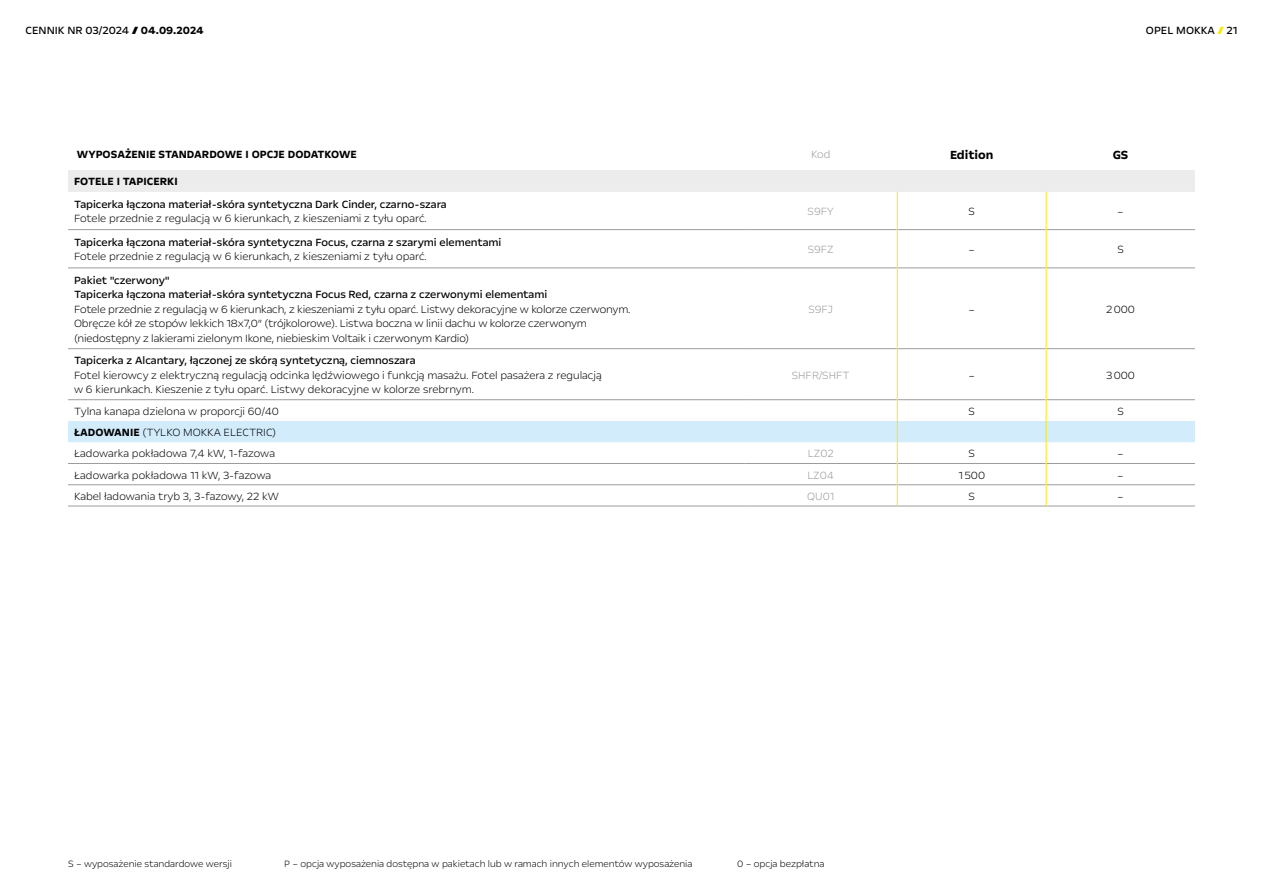
<style>
.page{position:relative;width:1263px;height:893px;background:#fff}
.page>*{position:absolute;margin:0;border:0;box-sizing:border-box;transform-origin:0 0}
.t1{font:700 13.5px "Opel Next";color:#000}
.t2{font:300 12px/14.4px "Opel Next";color:#000}
.t3{font:12px/14.4px "Opel Next";color:#000}
.t4{font:700 12px "Opel Next";color:#000}
.t5{font:300 12px "Opel Next";color:#9d9c9c}
.t6{font:300 10.5px "Opel Next";color:#000}
.s1{font-weight:700}
</style>
<div class="page">
<div style="left:68px;top:170px;width:1127px;height:21px;background:#ececec"></div>
<hr style="left:68px;top:399px;width:676px;height:1px;background:#9d9c9c">
<hr style="left:744px;top:399px;width:153px;height:1px;background:#9d9c9c">
<hr style="left:898px;top:399px;width:148px;height:1px;background:#9d9c9c">
<hr style="left:1046px;top:399px;width:149px;height:1px;background:#9d9c9c">
<hr style="left:68px;top:506px;width:676px;height:1px;background:#9d9c9c">
<hr style="left:744px;top:506px;width:153px;height:1px;background:#9d9c9c">
<hr style="left:897px;top:506px;width:149px;height:1px;background:#9d9c9c">
<hr style="left:1046px;top:506px;width:149px;height:1px;background:#9d9c9c">
<hr style="left:68px;top:191px;width:676px;height:1px;background:#ececec">
<hr style="left:744px;top:191px;width:153px;height:1px;background:#ececec">
<hr style="left:897px;top:191px;width:149px;height:1px;background:#ececec">
<hr style="left:1046px;top:191px;width:149px;height:1px;background:#ececec">
<hr style="left:68px;top:229px;width:676px;height:1px;background:#9d9c9c">
<hr style="left:744px;top:229px;width:153px;height:1px;background:#9d9c9c">
<hr style="left:898px;top:229px;width:148px;height:1px;background:#9d9c9c">
<hr style="left:1046px;top:229px;width:149px;height:1px;background:#9d9c9c">
<hr style="left:68px;top:267px;width:676px;height:1px;background:#9d9c9c">
<hr style="left:744px;top:267px;width:153px;height:1px;background:#9d9c9c">
<hr style="left:898px;top:267px;width:148px;height:1px;background:#9d9c9c">
<hr style="left:1046px;top:267px;width:149px;height:1px;background:#9d9c9c">
<hr style="left:68px;top:348px;width:676px;height:1px;background:#9d9c9c">
<hr style="left:744px;top:348px;width:153px;height:1px;background:#9d9c9c">
<hr style="left:898px;top:348px;width:148px;height:1px;background:#9d9c9c">
<hr style="left:1046px;top:348px;width:149px;height:1px;background:#9d9c9c">
<hr style="left:897px;top:192px;width:1px;height:38px;background:#fae900">
<hr style="left:1046px;top:192px;width:1px;height:38px;background:#fae900">
<hr style="left:897px;top:230px;width:1px;height:38px;background:#fae900">
<hr style="left:1046px;top:230px;width:1px;height:38px;background:#fae900">
<hr style="left:897px;top:268px;width:1px;height:81px;background:#fae900">
<hr style="left:1046px;top:268px;width:1px;height:81px;background:#fae900">
<hr style="left:897px;top:349px;width:1px;height:51px;background:#fae900">
<hr style="left:1046px;top:349px;width:1px;height:51px;background:#fae900">
<svg style="left:68px;top:400px;width:1127px;height:106px"></svg>
<p class="t3" style="left:26px;top:23px;width:180px">CENNIK NR 03/2024 <span class="s1">04.09.2024</span></p>
<p class="t3" style="left:1146px;top:23px;width:93px">OPEL MOKKA 21</p>
<p class="t4" style="left:77px;top:147px;width:281px">WYPOSAŻENIE STANDARDOWE I OPCJE DODATKOWE</p>
<p class="t5" style="left:811px;top:147px;width:21px">Kod</p>
<p class="t1" style="left:950px;top:146px;width:45px">Edition</p>
<p class="t1" style="left:1113px;top:146px;width:17px">GS</p>
<p class="t4" style="left:74px;top:174px;width:105px">FOTELE I TAPICERKI</p>
<p class="t3" style="left:74px;top:197px;width:374px">Tapicerka łączona materiał-skóra syntetyczna Dark Cinder, czarno-szara</p>
<p class="t2" style="left:74px;top:211px;width:354px">Fotele przednie z regulacją w 6 kierunkach, z kieszeniami z tyłu oparć.</p>
<p class="t3" style="left:74px;top:235px;width:429px">Tapicerka łączona materiał-skóra syntetyczna Focus, czarna z szarymi elementami</p>
<p class="t2" style="left:74px;top:249px;width:354px">Fotele przednie z regulacją w 6 kierunkach, z kieszeniami z tyłu oparć.</p>
<p class="t5" style="left:808px;top:204px;width:28px">S9FY</p>
<p class="t2" style="left:968px;top:204px;width:8px">S</p>
<p class="t2" style="left:1117px;top:204px;width:8px">–</p>
<p class="t5" style="left:808px;top:242px;width:28px">S9FZ</p>
<p class="t2" style="left:968px;top:242px;width:8px">–</p>
<p class="t2" style="left:1117px;top:242px;width:8px">S</p>
<p class="t3" style="left:74px;top:273px;width:475px">Pakiet "czerwony"<br>Tapicerka łączona materiał-skóra syntetyczna Focus Red, czarna z czerwonymi elementami</p>
<p class="t2" style="left:74px;top:301px;width:558px">Fotele przednie z regulacją w 6 kierunkach, z kieszeniami z tyłu oparć. Listwy dekoracyjne w kolorze czerwonym.<br>Obręcze kół ze stopów lekkich 18x7,0” (trójkolorowe). Listwa boczna w linii dachu w kolorze czerwonym (niedostępny z lakierami zielonym Ikone, niebieskim Voltaik i czerwonym Kardio)</p>
<p class="t5" style="left:808px;top:301px;width:26px">S9FJ</p>
<p class="t2" style="left:968px;top:301px;width:8px">–</p>
<p class="t2" style="left:1106px;top:301px;width:31px">2000</p>
<p class="t3" style="left:74px;top:353px;width:343px">Tapicerka z Alcantary, łączonej ze skórą syntetyczną, ciemnoszara</p>
<p class="t2" style="left:74px;top:367px;width:529px">Fotel kierowcy z elektryczną regulacją odcinka lędźwiowego i funkcją masażu. Fotel pasażera z regulacją w 6 kierunkach. Kieszenie z tyłu oparć. Listwy dekoracyjne w kolorze srebrnym.</p>
<p class="t5" style="left:792px;top:367px;width:59px">SHFR/SHFT</p>
<p class="t2" style="left:968px;top:367px;width:8px">–</p>
<p class="t2" style="left:1106px;top:367px;width:31px">3000</p>
<p class="t2" style="left:74px;top:403px;width:206px">Tylna kanapa dzielona w proporcji 60/40</p>
<p class="t2" style="left:968px;top:403px;width:8px">S</p>
<p class="t2" style="left:1117px;top:403px;width:8px">S</p>
<p class="t2" style="left:74px;top:421px;width:204px;line-height:21.3px"><span class="s1">ŁADOWANIE</span> (TYLKO MOKKA ELECTRIC)<br>Ładowarka pokładowa 7,4 kW, 1-fazowa</p>
<p class="t5" style="left:808px;top:446px;width:27px">LZ02</p>
<p class="t2" style="left:968px;top:446px;width:8px">S</p>
<p class="t2" style="left:1117px;top:446px;width:8px">–</p>
<p class="t2" style="left:74px;top:467px;width:199px">Ładowarka pokładowa 11 kW, 3-fazowa</p>
<p class="t5" style="left:807px;top:467px;width:28px">LZ04</p>
<p class="t2" style="left:958px;top:467px;width:28px">1500</p>
<p class="t2" style="left:1117px;top:467px;width:8px">–</p>
<p class="t2" style="left:74px;top:488px;width:206px">Kabel ładowania tryb 3, 3-fazowy, 22 kW</p>
<p class="t5" style="left:807px;top:489px;width:29px">QU01</p>
<p class="t2" style="left:968px;top:488px;width:8px">S</p>
<p class="t2" style="left:1117px;top:488px;width:8px">–</p>
<p class="t6" style="left:68px;top:858px;width:165px">S – wyposażenie standardowe wersji</p>
<p class="t6" style="left:284px;top:858px;width:410px">P – opcja wyposażenia dostępna w pakietach lub w ramach innych elementów wyposażenia</p>
<p class="t6" style="left:737px;top:858px;width:89px">0 – opcja bezpłatna</p>
</div>
